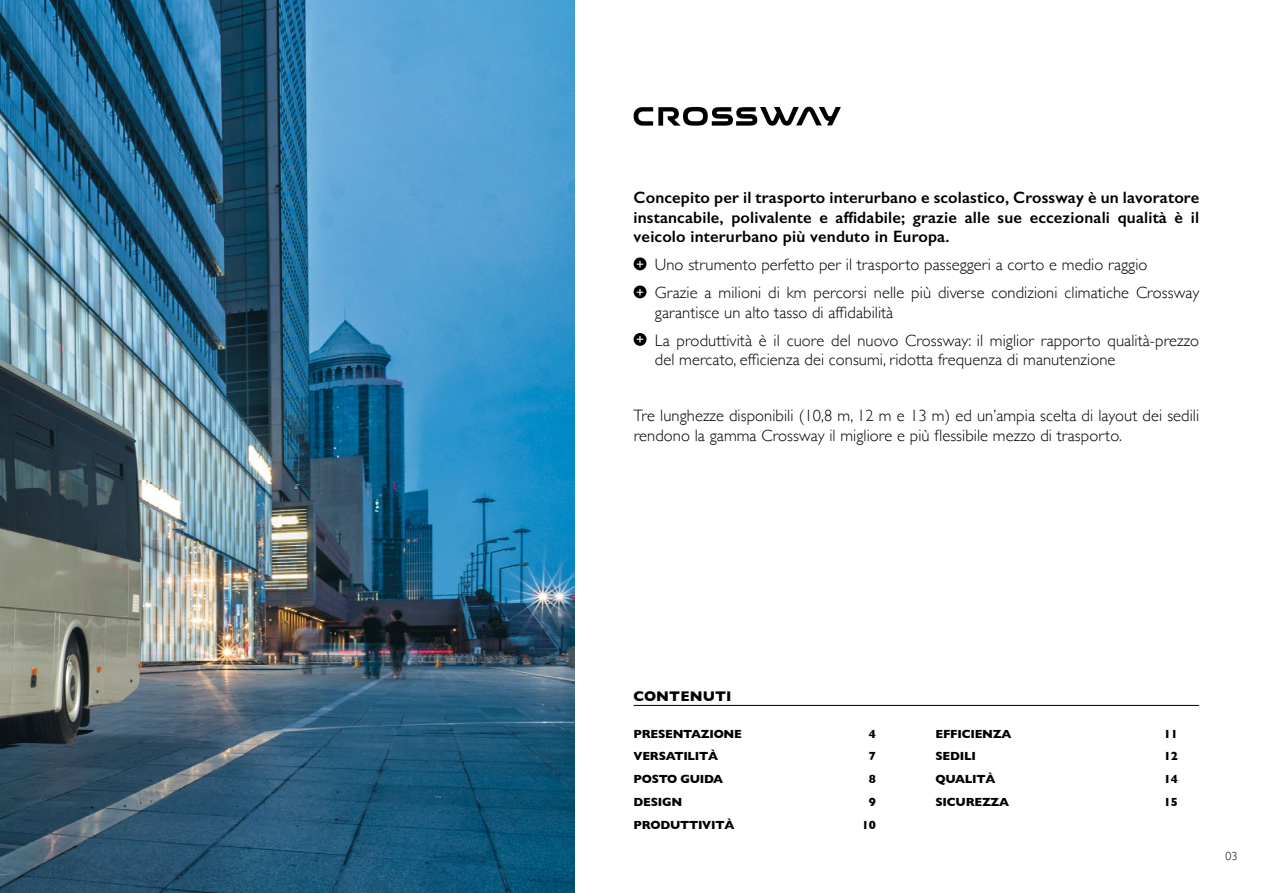
<style>
.page{position:relative;width:1263px;height:893px;background:#fff}
.page>*{position:absolute;margin:0;border:0;box-sizing:border-box;transform-origin:0 0}
.t1{font:300 16.5px/28px "Gill Sans";letter-spacing:.005em;color:#000}
.t2{font:600 16.5px/19.5px "Gill Sans";letter-spacing:.01em;color:#000;text-align:justify}
.t3{font:700 14.25px "Gill Sans";letter-spacing:.01em;color:#000}
.t4{font:700 12px "Gill Sans";letter-spacing:-.02em;color:#000}
.t5{font:300 12px "Gill Sans";color:#000}
.s1{font-family:"Arial";font-weight:400;font-size:13.65px;color:#fff}
</style>
<div class="page">
<div style="left:634px;top:257px;width:12px;height:13px;background:#000;border-radius:50%"></div>
<div style="left:634px;top:285px;width:12px;height:13px;background:#000;border-radius:50%"></div>
<div style="left:634px;top:333px;width:12px;height:13px;background:#000;border-radius:50%"></div>
<img style="left:0;top:0;width:574px;height:893px">
<svg style="left:634px;top:107px;width:207px;height:19px"></svg>
<hr style="left:634px;top:705px;width:565px;height:1px;background:#000">
<p class="t2" style="left:634px;top:188px;width:567px">Concepito per il trasporto interurbano e scolastico, Crossway è un lavoratore instancabile, polivalente e affidabile; grazie alle sue eccezionali qualità è il veicolo interurbano più venduto in Europa.</p>
<p class="t1" style="left:636px;top:250px;width:565px"><span class="s1">+</span> Uno strumento perfetto per il trasporto passeggeri a corto e medio raggio<br><span class="s1">+</span> Grazie a milioni di km percorsi nelle più diverse condizioni climatiche Crossway</p>
<p class="t1" style="left:636px;top:298px;width:565px;text-indent:19px">garantisce un alto tasso di affidabilità<br><span class="s1">+</span> La produttività è il cuore del nuovo Crossway: il miglior rapporto qualità-prezzo</p>
<p class="t1" style="left:655px;top:345px;width:462px">del mercato, efficienza dei consumi, ridotta frequenza di manutenzione</p>
<p class="t1" style="left:634px;top:405px;width:567px;line-height:19.5px">Tre lunghezze disponibili (10,8 m, 12 m e 13 m) ed un’ampia scelta di layout dei sedili rendono la gamma Crossway il migliore e più flessibile mezzo di trasporto.</p>
<p class="t3" style="left:634px;top:685px;width:100px">CONTENUTI</p>
<p class="t4" style="left:634px;top:724px;width:110px">PRESENTAZIONE</p>
<p class="t4" style="left:869px;top:724px;width:9px">4</p>
<p class="t4" style="left:634px;top:747px;width:86px">VERSATILITÀ</p>
<p class="t4" style="left:869px;top:747px;width:9px">7</p>
<p class="t4" style="left:634px;top:770px;width:91px">POSTO GUIDA</p>
<p class="t4" style="left:869px;top:770px;width:9px">8</p>
<p class="t4" style="left:634px;top:793px;width:50px">DESIGN</p>
<p class="t4" style="left:869px;top:793px;width:9px">9</p>
<p class="t4" style="left:634px;top:816px;width:102px">PRODUTTIVITÀ</p>
<p class="t4" style="left:862px;top:816px;width:16px">10</p>
<p class="t4" style="left:935px;top:724px;width:77px">EFFICIENZA</p>
<p class="t4" style="left:1164px;top:724px;width:16px">11</p>
<p class="t4" style="left:935px;top:747px;width:42px">SEDILI</p>
<p class="t4" style="left:1164px;top:747px;width:16px">12</p>
<p class="t4" style="left:935px;top:770px;width:61px">QUALITÀ</p>
<p class="t4" style="left:1164px;top:770px;width:16px">14</p>
<p class="t4" style="left:935px;top:793px;width:75px">SICUREZZA</p>
<p class="t4" style="left:1164px;top:793px;width:16px">15</p>
<p class="t5" style="left:1225px;top:847px;width:14px">03</p>
</div>
